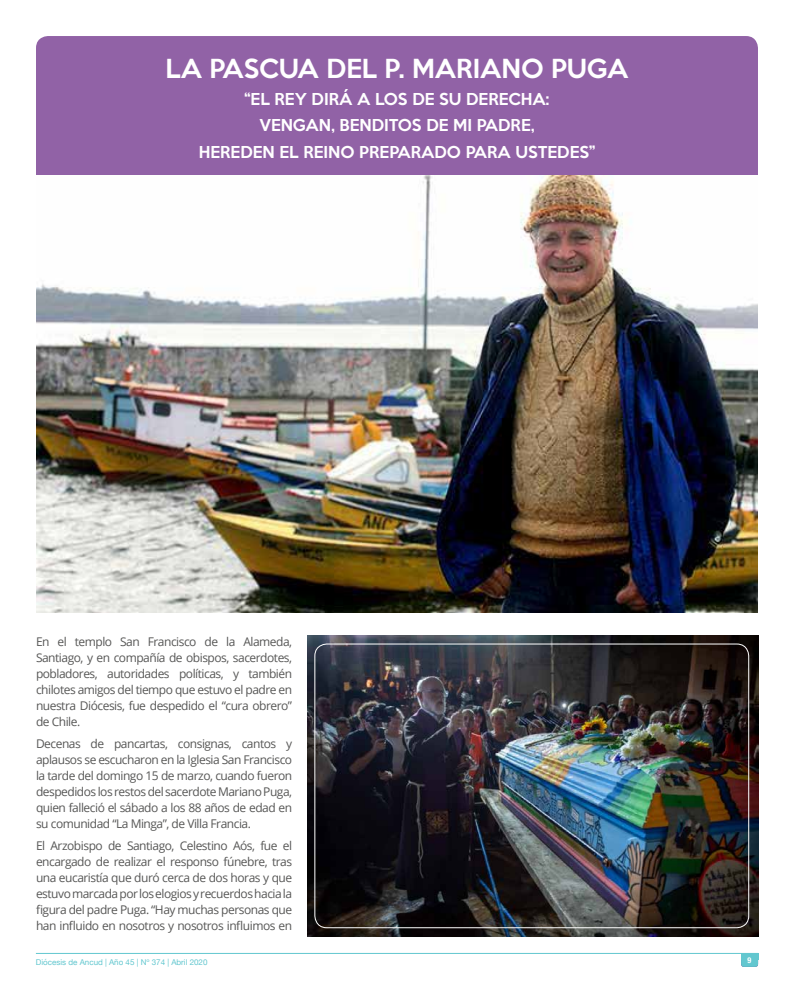
<style>
.page{position:relative;width:794px;height:993px;background:#fff}
.page>*{position:absolute;margin:0;border:0;box-sizing:border-box;transform-origin:0 0}
.t1{font:500 24px "Keep Calm";color:#fff}
.t2{font:500 15px/26.7px "Keep Calm";color:#fff;text-align:center}
.t3{font:12px/16px "Open Sans";letter-spacing:-.04em;color:#575756;text-align:justify}
.t4{font:8px "Helvetica Neue";color:#62c7cf}
.t5{font:700 condensed 8px "Helvetica Neue";color:#fff}
</style>
<div class="page">
<hr style="left:36px;top:952px;width:722px;height:1px;background:#62c7cf">
<div style="left:741px;top:953px;width:17px;height:6px;background:#62c7cf"></div>
<div style="left:741px;top:953px;width:17px;height:13px;background:#62c7cf;border-radius:3px"></div>
<div style="left:36px;top:36px;width:722px;height:154px;background:#9162a6;border-radius:12px"></div>
<img style="left:36px;top:176px;width:722px;height:436px">
<img style="left:308px;top:635px;width:450px;height:300px">
<div style="left:314px;top:643px;width:435px;height:284px;border:1px solid #fff;border-radius:12px"></div>
<h1 class="t1" style="left:166px;top:48px;width:464px">LA PASCUA DEL P. MARIANO PUGA</h1>
<p class="t2" style="left:199px;top:84px;width:398px">“EL REY DIRÁ A LOS DE SU DERECHA:<br>VENGAN, BENDITOS DE MI PADRE,<br>HEREDEN EL REINO PREPARADO PARA USTEDES”</p>
<p class="t3" style="left:36px;top:633px;width:258px">En el templo San Francisco de la Alameda, Santiago, y en compañía de obispos, sacerdotes, pobladores, autoridades políticas, y también chilotes amigos del tiempo que estuvo el padre en nuestra Diócesis, fue despedido el “cura obrero” de Chile.</p>
<p class="t3" style="left:36px;top:735px;width:258px">Decenas de pancartas, consignas, cantos y aplausos se escucharon en la Iglesia San Francisco la tarde del domingo 15 de marzo, cuando fueron despedidos los restos del sacerdote Mariano Puga, quien falleció el sábado a los 88 años de edad en su comunidad “La Minga”, de Villa Francia.</p>
<p class="t3" style="left:36px;top:837px;width:258px">El Arzobispo de Santiago, Celestino Aós, fue el encargado de realizar el responso fúnebre, tras una eucaristía que duró cerca de dos horas y que estuvo marcada por los elogios y recuerdos hacia la figura del padre Puga. “Hay muchas personas que han influido en nosotros y nosotros influimos en</p>
<p class="t4" style="left:36px;top:956px;width:173px">Diócesis de Ancud | Año 45 | Nº 374 | Abril 2020</p>
<p class="t5" style="left:747px;top:953px;width:5px">9</p>
</div>
